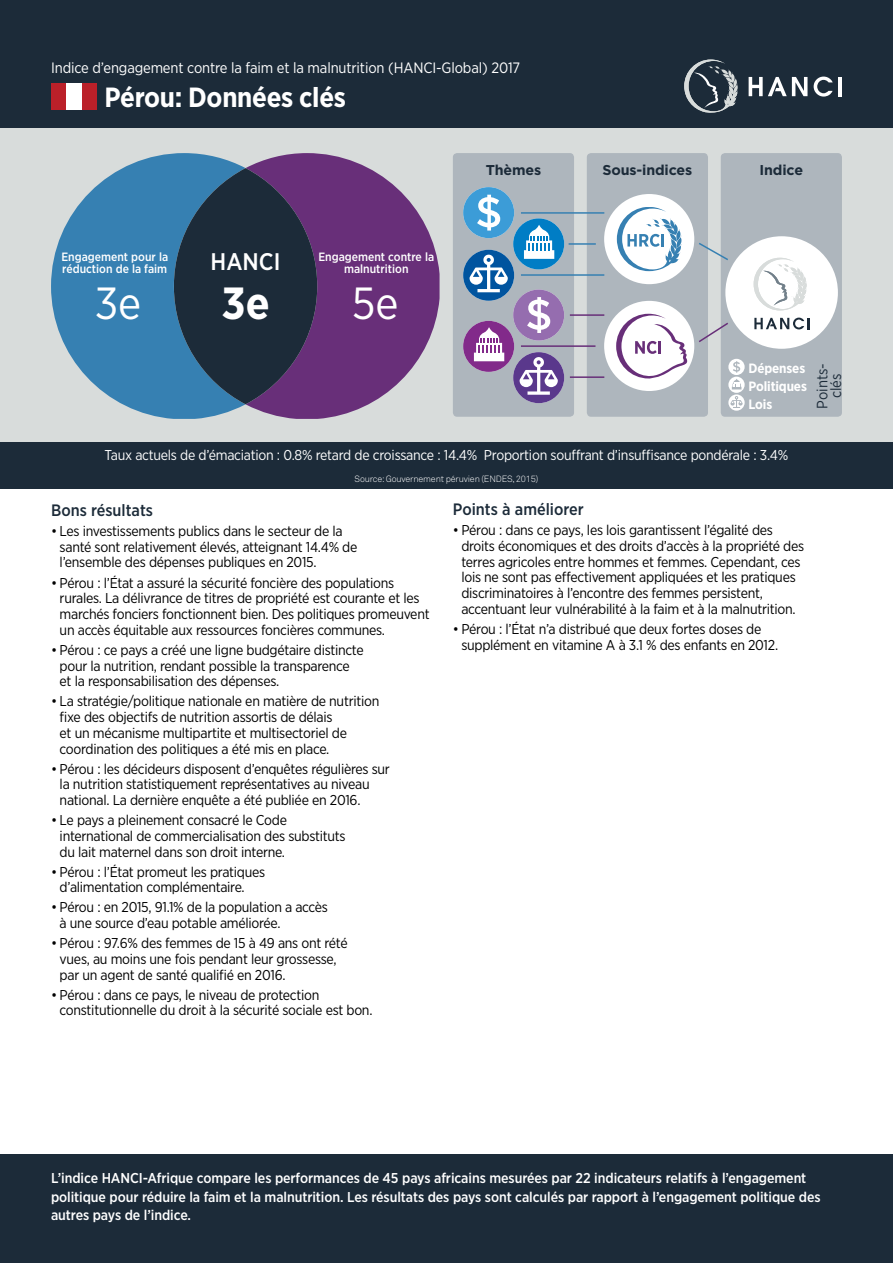
<style>
.page{position:relative;width:893px;height:1263px;background:#fff}
.page>*{position:absolute;margin:0;border:0;box-sizing:border-box;transform-origin:0 0}
.t1{font:45px "Gotham Narrow";color:#fff}
.t2{font:700 45px "Gotham Narrow";color:#fff}
.t3{font:700 27.75px "Gotham Narrow";letter-spacing:-.01em;color:#fff}
.t4{font:500 24px "Gotham Narrow";color:#fff}
.t5{font:500 16.5px "Gotham Narrow";color:#1c2b39}
.t6{font:15px "Gotham Narrow";letter-spacing:-.01em;color:#fff}
.t7{font:15px/13.5px "Gotham Narrow";color:#1c2b39;text-align:center}
.t8{font:14.25px/15.8px "Gotham Narrow";letter-spacing:-.02em;color:#000}
.t9{font:500 14.25px/18.8px "Gotham Narrow";letter-spacing:-.005em;color:#fff}
.t10{font:14.25px "Gotham Narrow";letter-spacing:-.02em;color:#fff}
.t11{font:700 14.25px "Gotham";letter-spacing:-.01em;color:#1c2b39}
.t12{font:700 13.5px/18px "Gotham Narrow";letter-spacing:-.01em;color:#fff}
.t13{font:500 12px/12px "Gotham Narrow";color:#fff}
.t14{font:300 9px "Akkurat";letter-spacing:-.02em;color:#fff}
</style>
<div class="page">
<div style="left:0;top:1154px;width:893px;height:109px;background:#1c2b39"></div>
<div style="left:0;top:0;width:893px;height:476px;background:#d8dcdb"></div>
<div style="left:0;top:442px;width:893px;height:47px;background:#1c2b39"></div>
<div style="left:0;top:0;width:893px;height:128px;background:#1c2b39"></div>
<svg style="left:51px;top:153px;width:195px;height:266px;fill:#3680b2"></svg>
<svg style="left:246px;top:153px;width:194px;height:266px;fill:#682f79"></svg>
<svg style="left:174px;top:168px;width:143px;height:236px;background:#2b3853"></svg>
<svg style="left:814px;top:77px;width:19px;height:20px"></svg>
<hr style="left:838px;top:77px;width:4px;height:19px;background:#fff">
<svg style="left:749px;top:77px;width:58px;height:19px"></svg>
<svg style="left:684px;top:60px;width:54px;height:53px"></svg>
<div style="left:51px;top:83px;width:45px;height:26px;background:#bb2029"></div>
<div style="left:66px;top:83px;width:15px;height:26px;background:#fff"></div>
<div style="left:721px;top:153px;width:121px;height:264px;background:#aeb6bd;border-radius:4px"></div>
<div style="left:587px;top:153px;width:121px;height:264px;background:#aeb6bd;border-radius:4px"></div>
<div style="left:453px;top:153px;width:121px;height:264px;background:#aeb6bd;border-radius:4px"></div>
<div style="left:725px;top:236px;width:113px;height:113px;background:#fff;border-radius:50%"></div>
<svg style="left:754px;top:318px;width:56px;height:11px"></svg>
<svg style="left:754px;top:258px;width:53px;height:52px"></svg>
<svg style="left:463px;top:187px;width:101px;height:216px"></svg>
<svg style="left:699px;top:322px;width:29px;height:21px"></svg>
<svg style="left:699px;top:243px;width:29px;height:18px"></svg>
<div style="left:604px;top:301px;width:90px;height:90px;background:#fff;border-radius:50%"></div>
<svg style="left:616px;top:314px;width:71px;height:65px"></svg>
<div style="left:604px;top:194px;width:90px;height:90px;background:#fff;border-radius:50%"></div>
<svg style="left:617px;top:207px;width:65px;height:64px"></svg>
<hr style="left:569px;top:243px;width:27px;height:2px;background:#3680b2">
<hr style="left:521px;top:345px;width:74px;height:2px;background:#682f79">
<hr style="left:570px;top:314px;width:34px;height:2px;background:#682f79">
<hr style="left:570px;top:376px;width:34px;height:2px;background:#682f79">
<hr style="left:521px;top:212px;width:83px;height:2px;background:#3680b2">
<hr style="left:521px;top:274px;width:83px;height:2px;background:#3680b2">
<svg style="left:728px;top:359px;width:17px;height:52px"></svg>
<p class="t6" style="left:51px;top:58px;width:471px">Indice d’engagement contre la faim et la malnutrition (HANCI-Global) 2017</p>
<h2 class="t3" style="left:104px;top:79px;width:243px">Pérou: Données clés</h2>
<p class="t13" style="left:61px;top:250px;width:108px">Engagement pour la réduction de la faim</p>
<h3 class="t4" style="left:211px;top:246px;width:71px">HANCI</h3>
<p class="t13" style="left:318px;top:250px;width:117px;text-align:center">Engagement contre la malnutrition</p>
<h1 class="t1" style="left:95px;top:275px;width:48px">3e</h1>
<h1 class="t2" style="left:221px;top:274px;width:50px">3e</h1>
<h1 class="t1" style="left:352px;top:275px;width:48px">5e</h1>
<p class="t11" style="left:486px;top:162px;width:57px">Thèmes</p>
<p class="t11" style="left:602px;top:162px;width:91px">Sous-indices</p>
<p class="t11" style="left:760px;top:162px;width:45px">Indice</p>
<p class="t12" style="left:748px;top:359px;width:60px">Dépenses<br>Politiques<br>Lois</p>
<p class="t7" style="left:815px;top:409px;width:47px;rotate:-90deg">Points&shy;clés</p>
<p class="t10" style="left:105px;top:446px;width:685px">Taux actuels de d’émaciation : 0.8% retard de croissance : 14.4% Proportion souffrant d’insuffisance pondérale : 3.4%</p>
<p class="t14" style="left:355px;top:474px;width:185px">Source: Gouvernement péruvien (ENDES, 2015)</p>
<p class="t5" style="left:51px;top:500px;width:103px">Bons résultats</p>
<p class="t8" style="left:60px;top:523px;width:299px;text-indent:-9px">• Les investissements publics dans le secteur de la santé sont relativement élevés, atteignant 14.4% de l’ensemble des dépenses publiques en 2015.</p>
<p class="t8" style="left:60px;top:574px;width:371px;text-indent:-9px">• Pérou : l’État a assuré la sécurité foncière des populations rurales. La délivrance de titres de propriété est courante et les marchés fonciers fonctionnent bien. Des politiques promeuvent un accès équitable aux ressources foncières communes.</p>
<p class="t8" style="left:60px;top:642px;width:306px;text-indent:-9px">• Pérou : ce pays a créé une ligne budgétaire distincte pour la nutrition, rendant possible la transparence et la responsabilisation des dépenses.</p>
<p class="t8" style="left:60px;top:693px;width:321px;text-indent:-9px">• La stratégie/politique nationale en matière de nutrition fixe des objectifs de nutrition assortis de délais<br>et un mécanisme multipartite et multisectoriel de coordination des politiques a été mis en place.</p>
<p class="t8" style="left:60px;top:760px;width:332px;text-indent:-9px">• Pérou : les décideurs disposent d’enquêtes régulières sur la nutrition statistiquement représentatives au niveau national. La dernière enquête a été publiée en 2016.</p>
<p class="t8" style="left:60px;top:812px;width:287px;text-indent:-9px">• Le pays a pleinement consacré le Code international de commercialisation des substituts du lait maternel dans son droit interne.</p>
<p class="t8" style="left:60px;top:863px;width:207px;text-indent:-9px">• Pérou : l’État promeut les pratiques d’alimentation complémentaire.</p>
<p class="t8" style="left:60px;top:899px;width:270px;text-indent:-9px">• Pérou : en 2015, 91.1% de la population a accès à une source d’eau potable améliorée.</p>
<p class="t8" style="left:60px;top:935px;width:290px;text-indent:-9px">• Pérou : 97.6% des femmes de 15 à 49 ans ont rété vues, au moins une fois pendant leur grossesse, par un agent de santé qualifié en 2016.</p>
<p class="t8" style="left:60px;top:986px;width:314px;text-indent:-9px">• Pérou : dans ce pays, le niveau de protection constitutionnelle du droit à la sécurité sociale est bon.</p>
<p class="t5" style="left:453px;top:499px;width:132px">Points à améliorer</p>
<p class="t8" style="left:461px;top:522px;width:344px;text-indent:-9px">• Pérou : dans ce pays, les lois garantissent l’égalité des droits économiques et des droits d’accès à la propriété des terres agricoles entre hommes et femmes. Cependant, ces lois ne sont pas effectivement appliquées et les pratiques discriminatoires à l’encontre des femmes persistent, accentuant leur vulnérabilité à la faim et à la malnutrition.</p>
<p class="t8" style="left:461px;top:621px;width:318px;text-indent:-9px">• Pérou : l’État n’a distribué que deux fortes doses de supplément en vitamine A à 3.1 % des enfants en 2012.</p>
<p class="t9" style="left:51px;top:1168px;width:771px">L’indice HANCI-Afrique compare les performances de 45 pays africains mesurées par 22 indicateurs relatifs à l’engagement politique pour réduire la faim et la malnutrition. Les résultats des pays sont calculés par rapport à l’engagement politique des autres pays de l’indice.</p>
</div>
